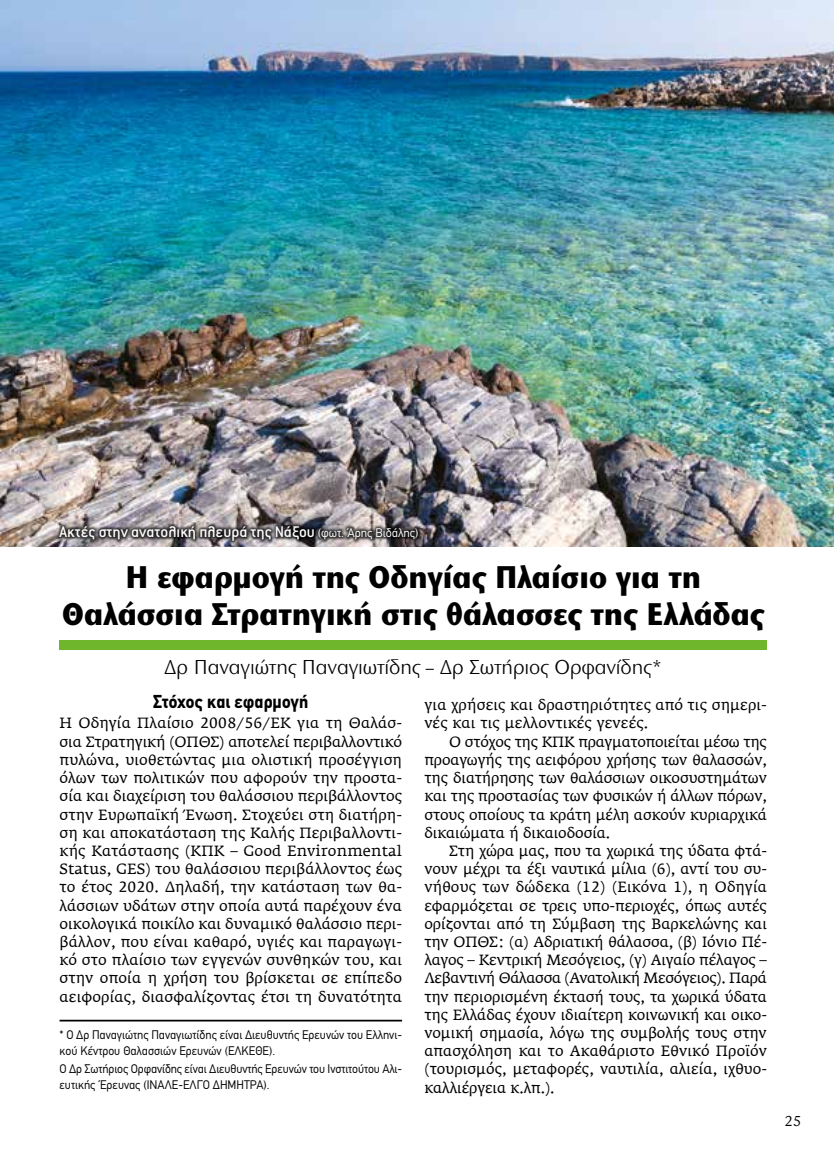
<style>
.page{position:relative;width:834px;height:1166px;background:#fff}
.page>*{position:absolute;margin:0;border:0;box-sizing:border-box;transform-origin:0 0}
.t1{font:700 32.73px/36.8px "Stone Sans ITC Hel";color:#000;text-align:center;scale:.91 1}
.t2{font:21px "Stone Sans ITC Hel";letter-spacing:-.01em;color:#000;scale:.96 1}
.t3{font:700 18.38px "CF Din";letter-spacing:.015em;color:#000;scale:.93 1}
.t4{font:500 16.97px "Conduit ITC Hel";color:#fff}
.t5{font:15.75px "Legacy Sans ITC Hel";color:#000}
.t6{font:14.7px/18.2px "Fedra Serif AGR Book TF";letter-spacing:.005em;color:#000;text-align:justify}
.t7{font:12.25px/15.8px "CF Din";color:#000}
.s1{font-family:"CF Din";font-weight:400;font-size:12.25px}
</style>
<div class="page">
<img style="left:0;top:0;width:833px;height:546px">
<div style="left:60px;top:640px;width:706px;height:10px;background:#6fb62c"></div>
<hr style="left:60px;top:1020px;width:342px;height:1px;background:#000">
<div style="left:56px;top:521px;width:365px;height:23px;background:#000;opacity:.75"></div>
<p class="t4" style="left:60px;top:523px;width:360px">Ακτές στην ανατολική πλευρά της Νάξου <span class="s1">(φωτ. Άρης Βιδάλης)</span></p>
<h1 class="t1" style="left:62px;top:558px;width:773px">Η εφαρμογή της Οδηγίας Πλαίσιο για τη<br>Θαλάσσια Στρατηγική στις θάλασσες της Ελλάδας</h1>
<h2 class="t2" style="left:164px;top:655px;width:520px">Δρ Παναγιώτης Παναγιωτίδης – Δρ Σωτήριος Ορφανίδης*</h2>
<p class="t3" style="left:153px;top:691px;width:168px">Στόχος και εφαρμογή</p>
<p class="t6" style="left:60px;top:715px;width:344px">Η Οδηγία Πλαίσιο 2008/56/ΕΚ για τη Θαλάσ&shy;σια Στρατηγική (ΟΠΘΣ) αποτελεί περιβαλλοντικό πυλώνα, υιοθετώντας μια ολιστική προσέγγιση όλων των πολιτικών που αφορούν την προστα&shy;σία και διαχείριση του θαλάσσιου περιβάλλοντος στην Ευρωπαϊκή Ένωση. Στοχεύει στη διατήρη&shy;ση και αποκατάσταση της Kαλής Περιβαλλοντι&shy;κής Κατάστασης (ΚΠΚ – Good Environmental Status, GES) του θαλάσσιου περιβάλλοντος έως το έτος 2020. Δηλαδή, την κατάσταση των θα&shy;λάσσιων υδάτων στην οποία αυτά παρέχουν ένα οικολογικά ποικίλο και δυναμικό θαλάσσιο περι&shy;βάλλον, που είναι καθαρό, υγιές και παραγωγι&shy;κό στο πλαίσιο των εγγενών συνθηκών του, και στην οποία η χρήση του βρίσκεται σε επίπεδο αειφορίας, διασφαλίζοντας έτσι τη δυνατότητα</p>
<p class="t7" style="left:60px;top:1027px;width:344px">* Ο Δρ Παναγιώτης Παναγιωτίδης είναι Διευθυντής Ερευνών του Ελληνι&shy;κού Κέντρου Θαλασσιών Ερευνών (ΕΛΚΕΘΕ).</p>
<p class="t7" style="left:60px;top:1061px;width:344px">Ο Δρ Σωτήριος Ορφανίδης είναι Διευθυντής Ερευνών του Ινστιτούτου Αλι&shy;ευτικής Έρευνας (ΙΝΑΛΕ-ΕΛΓΟ ΔΗΜΗΤΡΑ).</p>
<p class="t6" style="left:424px;top:697px;width:344px">για χρήσεις και δραστηριότητες από τις σημερι&shy;νές και τις μελλοντικές γενεές.</p>
<p class="t6" style="left:424px;top:733px;width:344px;text-indent:25px">Ο στόχος της ΚΠΚ πραγματοποιείται μέσω της προαγωγής της αειφόρου χρήσης των θαλασσών, της διατήρησης των θαλάσσιων οικοσυστημάτων και της προστασίας των φυσικών ή άλλων πόρων, στους οποίους τα κράτη μέλη ασκούν κυριαρχικά δικαιώματα ή δικαιοδοσία.</p>
<p class="t6" style="left:424px;top:842px;width:344px;text-indent:25px">Στη χώρα μας, που τα χωρικά της ύδατα φτά&shy;νουν μέχρι τα έξι ναυτικά μίλια (6), αντί του συ&shy;νήθους των δώδεκα (12) (Εικόνα 1), η Οδηγία εφαρμόζεται σε τρεις υπο-περιοχές, όπως αυτές ορίζονται από τη Σύμβαση της Βαρκελώνης και την ΟΠΘΣ: (α) Αδριατική θάλασσα, (β) Ιόνιο Πέ&shy;λαγος – Κεντρική Μεσόγειος, (γ) Αιγαίο πέλαγος – Λεβαντινή Θάλασσα (Ανατολική Μεσόγειος). Παρά την περιορισμένη έκτασή τους, τα χωρικά ύδατα της Ελλάδας έχουν ιδιαίτερη κοινωνική και οικο&shy;νομική σημασία, λόγω της συμβολής τους στην απασχόληση και το Ακαθάριστο Εθνικό Προϊόν (τουρισμός, μεταφορές, ναυτιλία, αλιεία, ιχθυο&shy;καλλιέργεια κ.λπ.).</p>
<p class="t5" style="left:784px;top:1113px;width:18px">25</p>
</div>
